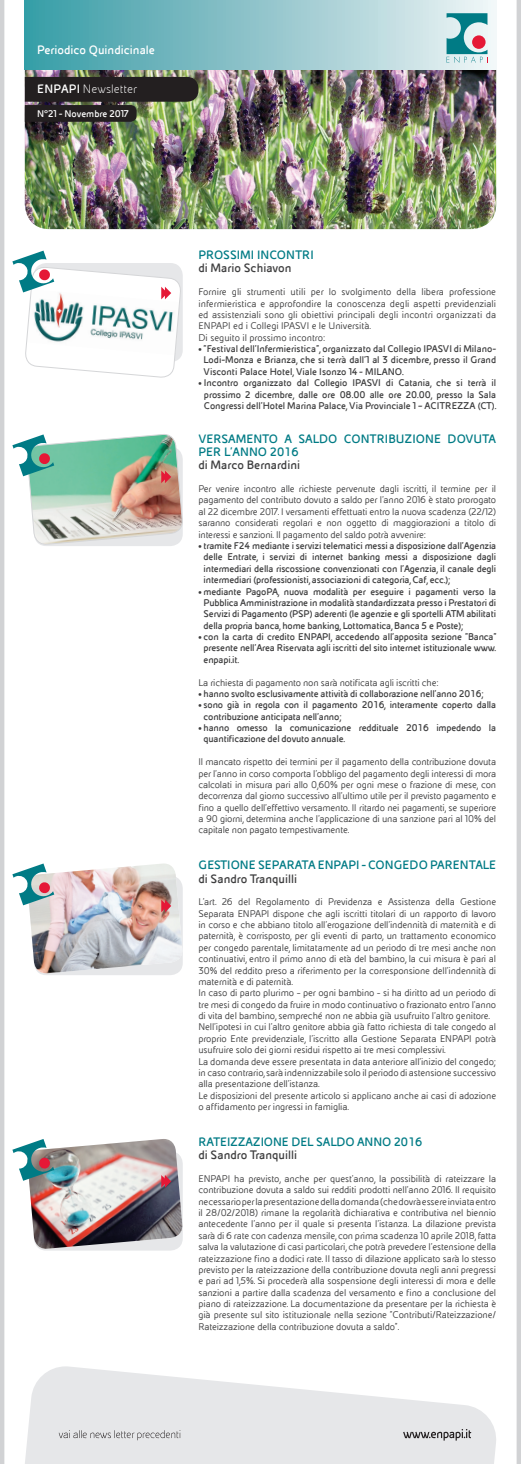
<style>
.page{position:relative;width:521px;height:1464px;background:#fff}
.page>*{position:absolute;margin:0;border:0;box-sizing:border-box;transform-origin:0 0}
.t1{font:700 13.12px/13.1px "Eni Tab";color:#007b85}
.t2{font:700 13.12px "Eni Tab";color:#3e3e3f}
.t3{font:700 13.12px "Eni Exp";color:#fff}
.t4{font:300 13.12px "Eni Exp";color:#fff}
.t5{font:10.5px/11.4px "Eni Exp Reg";letter-spacing:-.01em;color:#3e3e3f;text-align:justify}
.t6{font:700 10.5px/11.4px "Eni Tab";letter-spacing:-.015em;color:#3e3e3f;text-align:justify}
.t7{font:700 10.5px/11.4px "Eni Exp";letter-spacing:-.005em;color:#3e3e3f;text-align:justify}
.t8{font:700 10.5px "Eni Exp";letter-spacing:-.005em;color:#fff}
.s1{font-weight:700}
</style>
<div class="page">
<img style="left:25px;top:69px;width:471px;height:160px">
<div style="left:25px;top:0;width:471px;height:69px;background:linear-gradient(to right,#369aa5,#eff3f5)"></div>
<svg style="left:446px;top:13px;width:42px;height:50px"></svg>
<div style="left:472px;top:35px;width:13px;height:14px;background:#e51836;border-radius:50%"></div>
<hr style="left:0;top:0;width:4px;height:1463px;background:#d1d2d4">
<div style="left:516px;top:0;width:5px;height:1463px;background:#d1d2d4"></div>
<svg style="left:25px;top:1366px;width:471px;height:97px;fill:#e6e7e9"></svg>
<svg style="left:403px;top:1428px;width:68px;height:12px"></svg>
<svg style="left:59px;top:1430px;width:122px;height:10px"></svg>
<svg style="left:12px;top:251px;width:169px;height:127px"></svg>
<img style="left:12px;top:863px;width:171px;height:111px">
<img style="left:12px;top:1139px;width:171px;height:110px">
<img style="left:25px;top:77px;width:173px;height:45px">
<img style="left:12px;top:434px;width:171px;height:111px">
<p class="t3" style="left:37px;top:43px;width:119px">Periodico Quindicinale</p>
<p class="t4" style="left:37px;top:82px;width:101px"><span class="s1">Enpapi</span> Newsletter</p>
<p class="t8" style="left:37px;top:108px;width:93px">N °21 - N ovembre 2017</p>
<p class="t1" style="left:198px;top:249px;width:117px">PROSSIMI INCONTRI</p>
<p class="t2" style="left:198px;top:261px;width:95px">di Mario Schiavon</p>
<p class="t5" style="left:198px;top:286px;width:299px;text-align:left">Fornire gli strumenti utili per lo svolgimento della libera professione infermieristica e approfondire la conoscenza degli aspetti previdenziali ed assistenziali sono gli obiettivi principali degli incontri organizzati da ENPAPI ed i Collegi IPASVI e le Università.<br>Di seguito il prossimo incontro:</p>
<p class="t7" style="left:204px;top:343px;width:294px;text-indent:-5px">• “Festival dell’Infermieristica”, organizzato dal Collegio IPASVI di Milano-Lodi-Monza e Brianza, che si terrà dall’1 al 3 dicembre, presso il Grand Visconti Palace Hotel, Viale Isonzo 14 - MILANO.</p>
<p class="t7" style="left:198px;top:377px;width:299px;text-align:center">• Incontro organizzato dal Collegio IPASVI di Catania, che si terrà il prossimo 2 dicembre, dalle ore 08.00 alle ore 20.00, presso la Sala<br>Congressi dell’Hotel Marina Palace, Via Provinciale 1 – ACITREZZA (CT).</p>
<p class="t1" style="left:198px;top:432px;width:299px">VERSAMENTO A SALDO CONTRIBUZIONE DOVUTA<br>PER L’ANNO 2016</p>
<p class="t2" style="left:198px;top:458px;width:103px">di Marco Bernardini</p>
<p class="t5" style="left:198px;top:483px;width:299px">Per venire incontro alle richieste pervenute dagli iscritti, il termine per il pagamento del contributo dovuto a saldo per l’anno 2016 è stato prorogato al 22 dicembre 2017. I versamenti effettuati entro la nuova scadenza (22/12) saranno considerati regolari e non oggetto di maggiorazioni a titolo di interessi e sanzioni. Il pagamento del saldo potrà avvenire:</p>
<p class="t6" style="left:204px;top:540px;width:294px;text-indent:-5px">• tramite F24 mediante i servizi telematici messi a disposizione dall’Agenzia delle Entrate, i servizi di internet banking messi a disposizione dagli intermediari della riscossione convenzionati con l’Agenzia, il canale degli intermediari (professionisti, associazioni di categoria, Caf, ecc.);</p>
<p class="t6" style="left:204px;top:585px;width:294px;text-indent:-5px">• mediante PagoPA, nuova modalità per eseguire i pagamenti verso la Pubblica Amministrazione in modalità standardizzata presso i Prestatori di Servizi di Pagamento (PSP) aderenti (le agenzie e gli sportelli ATM abilitati della propria banca, home banking, Lottomatica, Banca 5 e Poste);</p>
<p class="t6" style="left:204px;top:631px;width:294px;text-indent:-5px">• con la carta di credito ENPAPI, accedendo all’apposita sezione “Banca” presente nell’Area Riservata agli iscritti del sito internet istituzionale www. enpapi.it.</p>
<p class="t5" style="left:198px;top:676px;width:242px">La richiesta di pagamento non sarà notificata agli iscritti che:</p>
<p class="t6" style="left:198px;top:688px;width:287px">• hanno svolto esclusivamente attività di collaborazione nell’anno 2016;</p>
<p class="t6" style="left:204px;top:699px;width:294px;text-indent:-5px">• sono già in regola con il pagamento 2016, interamente coperto dalla contribuzione anticipata nell’anno;</p>
<p class="t6" style="left:204px;top:722px;width:294px;text-indent:-5px">• hanno omesso la comunicazione reddituale 2016 impedendo la quantificazione del dovuto annuale.</p>
<p class="t5" style="left:198px;top:756px;width:299px">Il mancato rispetto dei termini per il pagamento della contribuzione dovuta per l’anno in corso comporta l’obbligo del pagamento degli interessi di mora calcolati in misura pari allo 0,60% per ogni mese o frazione di mese, con decorrenza dal giorno successivo all’ultimo utile per il previsto pagamento e fino a quello dell’effettivo versamento. Il ritardo nei pagamenti, se superiore a 90 giorni, determina anche l’applicazione di una sanzione pari al 10% del capitale non pagato tempestivamente.</p>
<p class="t1" style="left:198px;top:858px;width:299px">GESTIONE SEPARATA ENPAPI - CONGEDO PARENTALE</p>
<p class="t2" style="left:198px;top:871px;width:100px">di Sandro Tranquilli</p>
<p class="t5" style="left:198px;top:896px;width:299px;text-align:left">L’art. 26 del Regolamento di Previdenza e Assistenza della Gestione Separata ENPAPI dispone che agli iscritti titolari di un rapporto di lavoro in corso e che abbiano titolo all’erogazione dell’indennità di maternità e di paternità, è corrisposto, per gli eventi di parto, un trattamento economico per congedo parentale, limitatamente ad un periodo di tre mesi anche non continuativi, entro il primo anno di età del bambino, la cui misura è pari al 30% del reddito preso a riferimento per la corresponsione dell’indennità di maternità e di paternità.<br>In caso di parto plurimo – per ogni bambino - si ha diritto ad un periodo di tre mesi di congedo da fruire in modo continuativo o frazionato entro l’anno di vita del bambino, sempreché non ne abbia già usufruito l’altro genitore.<br>Nell’ipotesi in cui l’altro genitore abbia già fatto richiesta di tale congedo al proprio Ente previdenziale, l’iscritto alla Gestione Separata ENPAPI potrà usufruire solo dei giorni residui rispetto ai tre mesi complessivi.<br>La domanda deve essere presentata in data anteriore all’inizio del congedo; in caso contrario, sarà indennizzabile solo il periodo di astensione successivo alla presentazione dell’istanza.<br>Le disposizioni del presente articolo si applicano anche ai casi di adozione o affidamento per ingressi in famiglia.</p>
<p class="t1" style="left:198px;top:1135px;width:225px">RATEIZZAZIONE DEL SALDO ANNO 2016</p>
<p class="t2" style="left:198px;top:1148px;width:100px">di Sandro Tranquilli</p>
<p class="t5" style="left:198px;top:1173px;width:299px">ENPAPI ha previsto, anche per quest’anno, la possibilità di rateizzare la contribuzione dovuta a saldo sui redditi prodotti nell’anno 2016. Il requisito necessario per la presentazione della domanda (che dovrà essere inviata entro il 28/02/2018) rimane la regolarità dichiarativa e contributiva nel biennio antecedente l’anno per il quale si presenta l’istanza. La dilazione prevista sarà di 6 rate con cadenza mensile, con prima scadenza 10 aprile 2018, fatta salva la valutazione di casi particolari, che potrà prevedere l’estensione della rateizzazione fino a dodici rate. Il tasso di dilazione applicato sarà lo stesso previsto per la rateizzazione della contribuzione dovuta negli anni pregressi e pari ad 1,5%. Si procederà alla sospensione degli interessi di mora e delle sanzioni a partire dalla scadenza del versamento e fino a conclusione del piano di rateizzazione. La documentazione da presentare per la richiesta è già presente sul sito istituzionale nella sezione “Contributi/Rateizzazione/ Rateizzazione della contribuzione dovuta a saldo”.</p>
</div>
